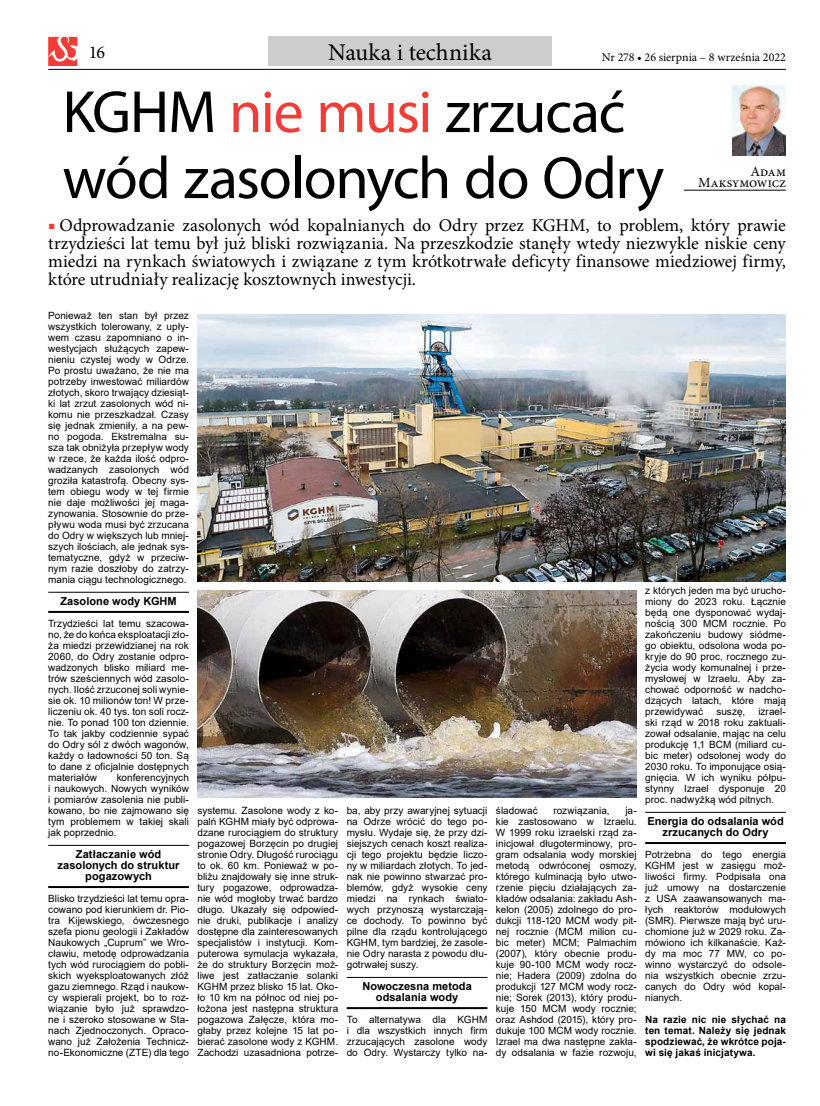
<style>
.page{position:relative;width:820px;height:1106px;background:#fff}
.page>*{position:absolute;margin:0;border:0;box-sizing:border-box;transform-origin:0 0}
.t1{font:60px/66px "Myriad Pro";letter-spacing:-.02em;color:#000}
.t2{font:24px "Minion Pro";color:#000}
.t3{font:18px/18px "Minion Pro";letter-spacing:-.015em;color:#000;text-align:justify}
.t4{font:14px/11px "Minion Pro";color:#000;text-align:right}
.t5{font:12px "Minion Pro";letter-spacing:-.005em;color:#000}
.t6{font:700 11px/11px "Arial";letter-spacing:.005em;color:#000;text-align:center}
.t7{font:10px/11px "Arial";letter-spacing:.005em;color:#000;text-align:justify}
.t8{font:700 10px/11px "Arial";letter-spacing:.01em;color:#000;text-align:justify}
.s1{color:#f13d37}
</style>
<div class="page">
<div style="left:268px;top:37px;width:283px;height:29px;background:#cecdcd"></div>
<hr style="left:48px;top:592px;width:141px;height:1px;background:#000">
<hr style="left:48px;top:611px;width:141px;height:2px;background:#000">
<hr style="left:48px;top:845px;width:141px;height:1px;background:#000">
<hr style="left:48px;top:886px;width:141px;height:2px;background:#000">
<hr style="left:346px;top:977px;width:141px;height:1px;background:#000">
<hr style="left:346px;top:1007px;width:141px;height:2px;background:#000">
<hr style="left:645px;top:812px;width:140px;height:1px;background:#000">
<hr style="left:645px;top:842px;width:140px;height:2px;background:#000">
<hr style="left:683px;top:190px;width:102px;height:1px;background:#000">
<img style="left:732px;top:85px;width:53px;height:71px">
<img style="left:197px;top:590px;width:439px;height:207px">
<img style="left:197px;top:314px;width:588px;height:267px">
<hr style="left:48px;top:69px;width:737px;height:1px;background:#000">
<svg style="left:48px;top:37px;width:29px;height:29px"></svg>
<h3 class="t3" style="left:89px;top:43px;width:18px">16</h3>
<h2 class="t2" style="left:328px;top:36px;width:165px">Nauka i technika</h2>
<p class="t5" style="left:601px;top:49px;width:185px">Nr 278 • 26 sierpnia – 8 września 2022</p>
<h1 class="t1" style="left:62px;top:78px;width:603px">KGHM <span class="s1">nie musi</span> zrzucać wód zasolonych do Odry</h1>
<p class="t3" style="left:48px;top:216px;width:739px"><span class="s1">■</span> Odprowadzanie zasolonych wód kopalnianych do Odry przez KGHM, to problem, który prawie trzydzieści lat temu był już bliski rozwiązania. Na przeszkodzie stanęły wtedy niezwykle niskie ceny miedzi na rynkach światowych i związane z tym krótkotrwałe deficyty finansowe miedziowej firmy, które utrudniały realizację kosztownych inwestycji.</p>
<h3 class="t4" style="left:697px;top:166px;width:89px">Adam<br>Maksymowicz</h3>
<p class="t7" style="left:48px;top:310px;width:142px">Ponieważ ten stan był przez wszystkich tolerowany, z upły&shy;wem czasu zapomniano o in&shy;westycjach służących zapew&shy;nieniu czystej wody w Odrze.<br>Po prostu uważano, że nie ma potrzeby inwestować miliardów złotych, skoro trwający dziesiąt&shy;ki lat zrzut zasolonych wód ni&shy;komu nie przeszkadzał. Czasy się jednak zmieniły, a na pew&shy;no pogoda. Ekstremalna su&shy;sza tak obniżyła przepływ wody w rzece, że każda ilość odpro&shy;wadzanych zasolonych wód groziła katastrofą. Obecny sys&shy;tem obiegu wody w tej firmie nie daje możliwości jej maga&shy;zynowania. Stosownie do prze&shy;pływu woda musi być zrzucana do Odry w większych lub mniej&shy;szych ilościach, ale jednak sys&shy;tematyczne, gdyż w przeciw&shy;nym razie doszłoby do zatrzy&shy;mania ciągu technologicznego.</p>
<p class="t6" style="left:60px;top:596px;width:118px">Zasolone wody KGHM</p>
<p class="t7" style="left:48px;top:618px;width:142px">Trzydzieści lat temu szacowa&shy;no, że do końca eksploatacji zło&shy;ża miedzi przewidzianej na rok 2060, do Odry zostanie odpro&shy;wadzonych blisko miliard me&shy;trów sześciennych wód zasolo&shy;nych. Ilość zrzuconej soli wynie&shy;sie ok. 10 milionów ton! W prze&shy;liczeniu ok. 40 tys. ton soli rocz&shy;nie. To ponad 100 ton dziennie.<br>To tak jakby codziennie sypać do Odry sól z dwóch wagonów, każdy o ładowności 50 ton. Są to dane z oficjalnie dostępnych materiałów</p>
<p class="t7" style="left:48px;top:772px;width:142px;text-indent:69px">konferencyjnych i naukowych. Nowych wyników i pomiarów zasolenia nie publi&shy;kowano, bo nie zajmowano się tym problemem w takiej skali jak poprzednio.</p>
<p class="t6" style="left:58px;top:849px;width:123px">Zatłaczanie wód zasolonych do struktur pogazowych</p>
<p class="t7" style="left:48px;top:893px;width:142px">Blisko trzydzieści lat temu opra&shy;cowano pod kierunkiem dr. Pio&shy;tra Kijewskiego, ówczesnego szefa pionu geologii i Zakładów Naukowych „Cuprum” we Wro&shy;cławiu, metodę odprowadzania tych wód rurociągiem do pobli&shy;skich wyeksploatowanych złóż gazu ziemnego. Rząd i naukow&shy;cy wspierali projekt, bo to roz&shy;wiązanie było już sprawdzo&shy;ne i szeroko stosowane w Sta&shy;nach Zjednoczonych. Opraco&shy;wano już Założenia Technicz&shy;no-Ekonomiczne (ZTE) dla tego</p>
<p class="t7" style="left:197px;top:805px;width:142px">systemu. Zasolone wody z ko&shy;palń KGHM miały być odprowa&shy;dzane rurociągiem do struktury pogazowej Borzęcin po drugiej stronie Odry. Długość rurociągu to ok. 60 km. Ponieważ w po&shy;bliżu znajdowały się inne struk&shy;tury pogazowe, odprowadza&shy;nie wód mogłoby trwać bardzo długo. Ukazały się odpowied&shy;nie druki, publikacje i analizy dostępne dla zainteresowanych specjalistów i instytucji. Kom&shy;puterowa symulacja wykazała, że do struktury Borzęcin moż&shy;liwe jest zatłaczanie solanki KGHM przez blisko 15 lat. Oko&shy;ło 10 km na północ od niej po&shy;łożona jest następna struktura pogazowa Załęcze, która mo&shy;głaby przez kolejne 15 lat po&shy;bierać zasolone wody z KGHM.<br>Zachodzi uzasadniona potrze-</p>
<p class="t7" style="left:346px;top:805px;width:142px">ba, aby przy awaryjnej sytuacji na Odrze wrócić do tego po&shy;mysłu. Wydaje się, że przy dzi&shy;siejszych cenach koszt realiza&shy;cji tego projektu będzie liczo&shy;ny w miliardach złotych. To jed&shy;nak nie powinno stwarzać pro&shy;blemów, gdyż wysokie ceny miedzi na rynkach świato&shy;wych przynoszą wystarczają&shy;ce dochody. To powinno być pilne dla rządu kontrolującego KGHM, tym bardziej, że zasole&shy;nie Odry narasta z powodu dłu&shy;gotrwałej suszy.</p>
<p class="t6" style="left:362px;top:981px;width:111px">Nowoczesna metoda odsalania wody</p>
<p class="t7" style="left:346px;top:1014px;width:142px">To alternatywa dla KGHM i dla wszystkich innych firm zrzucających zasolone wody do Odry. Wystarczy tylko na-</p>
<p class="t7" style="left:495px;top:805px;width:43px">śladować</p>
<p class="t7" style="left:553px;top:805px;width:58px">rozwiązania,</p>
<p class="t7" style="left:495px;top:805px;width:142px;text-indent:129px">ja&shy;kie zastosowano w Izraelu.<br>W 1999 roku izraelski rząd za&shy;inicjował długoterminowy, pro&shy;gram odsalania wody morskiej metodą odwróconej osmozy, którego kulminacją było utwo&shy;rzenie pięciu działających za&shy;kładów odsalania: zakładu Ash&shy;kelon (2005) zdolnego do pro&shy;dukcji 118-120 MCM wody pit&shy;nej rocznie (MCM milion cu&shy;bic meter) MCM; Palmachim (2007), który obecnie produ&shy;kuje 90-100 MCM wody rocz&shy;nie; Hadera (2009) zdolna do produkcji 127 MCM wody rocz&shy;nie; Sorek (2013), który produ&shy;kuje 150 MCM wody rocznie; oraz Ashdod (2015), który pro&shy;dukuje 100 MCM wody rocznie.<br>Izrael ma dwa następne zakła&shy;dy odsalania w fazie rozwoju,</p>
<p class="t7" style="left:645px;top:585px;width:142px">z których jeden ma być urucho&shy;miony do 2023 roku. Łącznie będą one dysponować wydaj&shy;nością 300 MCM rocznie. Po zakończeniu budowy siódme&shy;go obiektu, odsolona woda po&shy;kryje do 90 proc. rocznego zu&shy;życia wody komunalnej i prze&shy;mysłowej w Izraelu. Aby za&shy;chować odporność w nadcho&shy;dzących latach, które mają przewidywać</p>
<p class="t7" style="left:645px;top:706px;width:142px;text-indent:113px">izrael&shy;ski rząd w 2018 roku zaktuali&shy;zował odsalanie, mając na celu produkcję 1,1 BCM (miliard cu&shy;bic meter) odsolonej wody do 2030 roku. To imponujące osią&shy;gnięcia. W ich wyniku półpu&shy;stynny Izrael dysponuje 20 proc. nadwyżką wód pitnych.</p>
<p class="t6" style="left:647px;top:816px;width:138px">Energia do odsalania wód zrzucanych do Odry</p>
<p class="t7" style="left:645px;top:849px;width:142px">Potrzebna do tego energia KGHM jest w zasięgu moż&shy;liwości firmy. Podpisała ona już umowy na dostarczenie z USA zaawansowanych ma&shy;łych reaktorów modułowych (SMR). Pierwsze mają być uru&shy;chomione już w 2029 roku. Za&shy;mówiono ich kilkanaście. Każ&shy;dy ma moc 77 MW, co po&shy;winno wystarczyć do odsole&shy;nia wszystkich obecnie zrzu&shy;canych do Odry wód kopal&shy;nianych.</p>
<p class="t8" style="left:645px;top:1014px;width:142px">Na razie nic nie słychać na ten temat. Należy się jednak spodziewać, że wkrótce poja&shy;wi się jakaś inicjatywa.</p>
<p class="t7" style="left:716px;top:706px;width:30px">suszę,</p>
</div>
